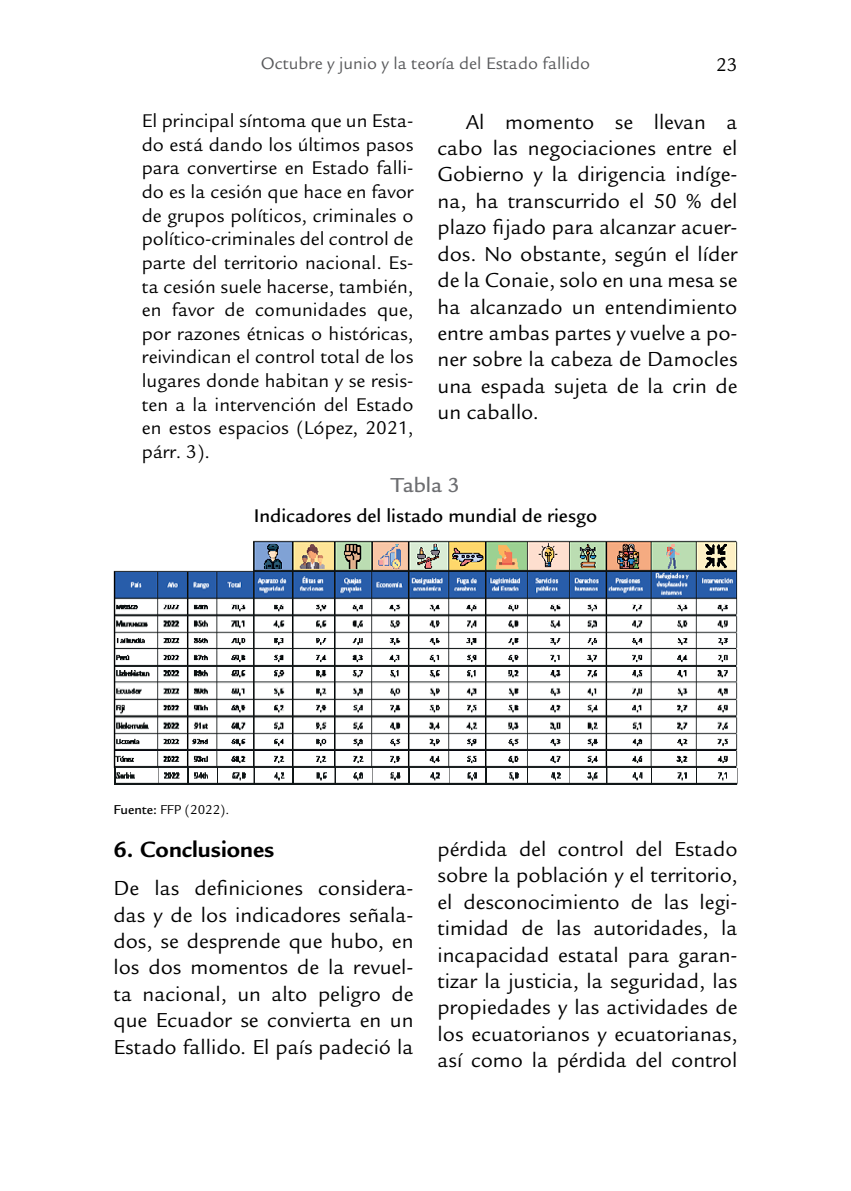
<style>
.page{position:relative;width:851px;height:1191px;background:#fff}
.page>*{position:absolute;margin:0;border:0;box-sizing:border-box;transform-origin:0 0}
.t1{font:700 24px "Legacy Sans Std";color:#000}
.t2{font:22px/26.4px "Legacy Sans Std";color:#000;text-align:justify}
.t3{font:500 22px "Legacy Sans Std";color:#6d6e71}
.t4{font:20px/23.6px "Legacy Sans Std";color:#000;text-align:justify}
.t5{font:500 20px "Legacy Sans Std";color:#000}
.t6{font:20px "Legacy Sans Std";color:#000}
.t7{font:18px "Legacy Sans Std";color:#58595b}
.t8{font:14px "Legacy Sans Std";color:#000}
.s1{font-weight:500}
</style>
<div class="page">
<img style="left:113px;top:540px;width:624px;height:244px">
<p class="t7" style="left:261px;top:53px;width:330px">Octubre y junio y la teoría del Estado fallido</p>
<p class="t6" style="left:716px;top:53px;width:23px">23</p>
<p class="t4" style="left:142px;top:109px;width:273px">El principal síntoma que un Esta&shy;do está dando los últimos pasos para convertirse en Estado falli&shy;do es la cesión que hace en favor de grupos políticos, criminales o político-criminales del control de parte del territorio nacional. Es&shy;ta cesión suele hacerse, también, en favor de comunidades que, por razones étnicas o históricas, reivindican el control total de los lugares donde habitan y se resis&shy;ten a la intervención del Estado en estos espacios (López, 2021, párr. 3).</p>
<p class="t2" style="left:437px;top:109px;width:301px;text-indent:28px">Al momento se llevan a cabo las negociaciones entre el Gobierno y la dirigencia indíge&shy;na, ha transcurrido el 50 % del plazo fijado para alcanzar acuer&shy;dos. No obstante, según el líder de la Conaie, solo en una mesa se ha alcanzado un entendimiento entre ambas partes y vuelve a po&shy;ner sobre la cabeza de Damocles una espada sujeta de la crin de un caballo.</p>
<p class="t3" style="left:391px;top:473px;width:70px">Tabla 3</p>
<p class="t5" style="left:254px;top:504px;width:345px">Indicadores del listado mundial de riesgo</p>
<p class="t8" style="left:113px;top:802px;width:117px"><span class="s1">Fuente:</span> FFP (2022).</p>
<p class="t1" style="left:113px;top:836px;width:162px">6. Conclusiones</p>
<p class="t2" style="left:113px;top:875px;width:301px">De las definiciones considera&shy;das y de los indicadores señala&shy;dos, se desprende que hubo, en los dos momentos de la revuel&shy;ta nacional, un alto peligro de que Ecuador se convierta en un Estado fallido. El país padeció la</p>
<p class="t2" style="left:437px;top:836px;width:301px">pérdida del control del Estado sobre la población y el territorio, el desconocimiento de las legi&shy;timidad de las autoridades, la incapacidad estatal para garan&shy;tizar la justicia, la seguridad, las propiedades y las actividades de los ecuatorianos y ecuatorianas, así como la pérdida del control</p>
</div>
